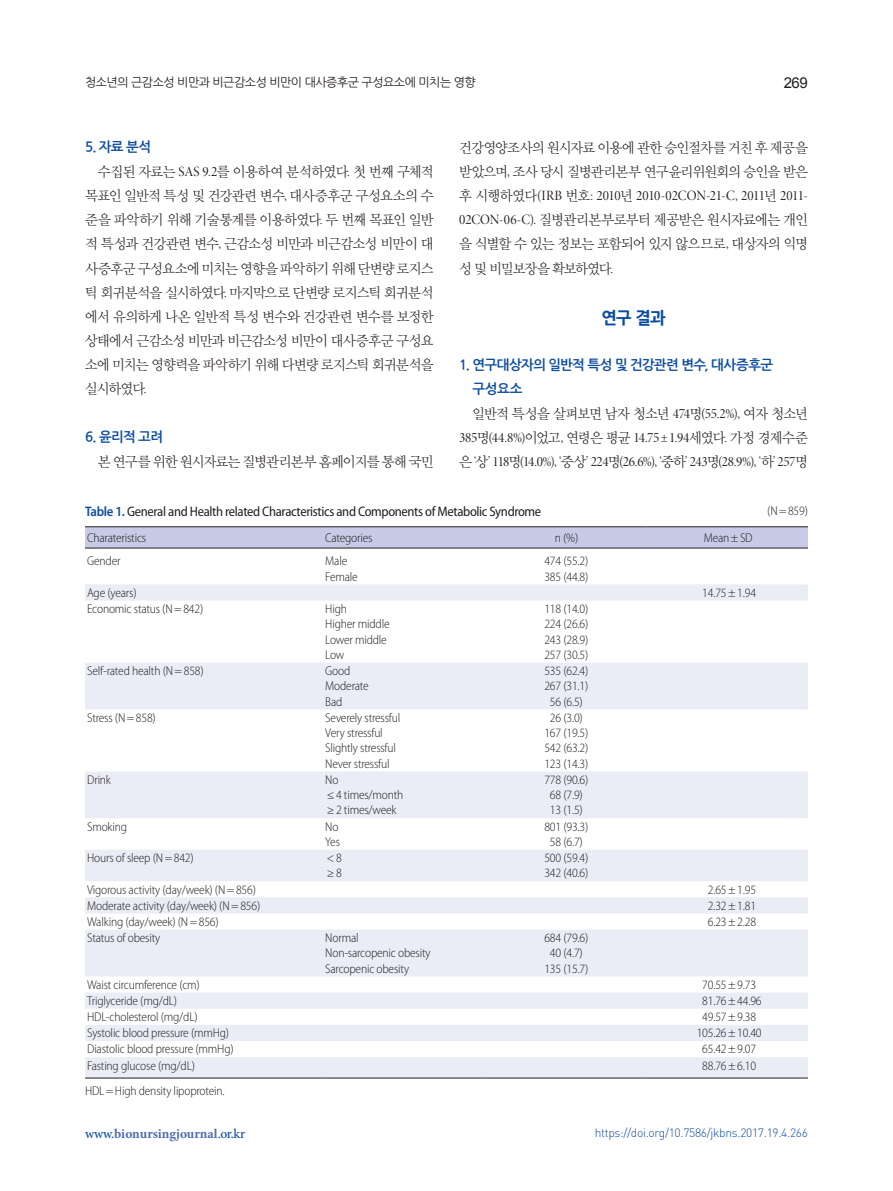
<style>
.page{position:relative;width:893px;height:1191px;background:#fff}
.page>*{position:absolute;margin:0;border:0;box-sizing:border-box;transform-origin:0 0}
.t1{font:700 16.5px "Nanum Gothic OTF Extra";color:#0d4da1}
.t2{font:15px "Arial";color:#231f20}
.t3{font:14.25px/24.2px "YDIY Mj O320";letter-spacing:-.06em;color:#231f20;text-align:justify;scale:.96 1}
.t4{font:14.25px/24.2px "Minion Pro Disp";letter-spacing:-.025em;color:#231f20;scale:.96 1}
.t5{font:semi-condensed 13.8px "Myriad Pro";letter-spacing:-.025em;color:#231f20}
.t6{font:13.5px/24.2px "Nanum Gothic OTF Bold";letter-spacing:-.035em;color:#0d4da1}
.t7{font:700 13.5px "Minion Pro";color:#516bb3}
.t8{font:300 semi-condensed 12.75px/15.3px "Myriad Pro";letter-spacing:-.015em;color:#231f20}
.t9{font:300 12px "DIN Pro";letter-spacing:-.025em;color:#0d4da1}
.t10{font:12px "Nanum Gothic OTF";letter-spacing:-.04em;color:#231f20}
.s1{font-family:"Minion Pro Disp"}
.s2{font-family:"YDIY Mj O320"}
.s3{font-weight:600;color:#0d4da1}
.s4{font-weight:500;color:#0d4da1}
</style>
<div class="page">
<svg style="left:85px;top:527px;width:723px;height:21px;background:#c1c4de"></svg>
<svg style="left:85px;top:584px;width:723px;height:493px;fill:#eaecf6"></svg>
<hr style="left:85px;top:526px;width:238px;height:1px;background:#231f20">
<hr style="left:323px;top:526px;width:162px;height:1px;background:#231f20">
<hr style="left:485px;top:526px;width:161px;height:1px;background:#231f20">
<hr style="left:646px;top:526px;width:162px;height:1px;background:#231f20">
<hr style="left:85px;top:548px;width:238px;height:1px;background:#231f20">
<hr style="left:323px;top:548px;width:162px;height:1px;background:#231f20">
<hr style="left:485px;top:548px;width:161px;height:1px;background:#231f20">
<hr style="left:646px;top:548px;width:162px;height:1px;background:#231f20">
<hr style="left:85px;top:1077px;width:238px;height:1px;background:#231f20">
<hr style="left:323px;top:1077px;width:162px;height:1px;background:#231f20">
<hr style="left:485px;top:1077px;width:161px;height:1px;background:#231f20">
<hr style="left:646px;top:1077px;width:162px;height:1px;background:#231f20">
<p class="t10" style="left:85px;top:75px;width:392px">청소년의 근감소성 비만과 비근감소성 비만이 대사증후군 구성요소에 미치는 영향</p>
<p class="t2" style="left:784px;top:73px;width:26px">269</p>
<p class="t6" style="left:85px;top:135px;width:68px">5. 자료 분석</p>
<p class="t3" style="left:85px;top:160px;width:365px;text-indent:13px">수집된 자료는 <span class="s1">SAS 9.2</span>를 이용하여 분석하였다<span class="s1">.</span> 첫 번째 구체적 목표인 일반적 특성 및 건강관련 변수<span class="s1">,</span> 대사증후군 구성요소의 수 준을 파악하기 위해 기술통계를 이용하였다<span class="s1">.</span> 두 번째 목표인 일반 적 특성과 건강관련 변수<span class="s1">,</span> 근감소성 비만과 비근감소성 비만이 대 사증후군 구성요소에 미치는 영향을 파악하기 위해 단변량 로지스 틱 회귀분석을 실시하였다<span class="s1">.</span> 마지막으로 단변량 로지스틱 회귀분석 에서 유의하게 나온 일반적 특성 변수와 건강관련 변수를 보정한 상태에서 근감소성 비만과 비근감소성 비만이 대사증후군 구성요 소에 미치는 영향력을 파악하기 위해 다변량 로지스틱 회귀분석을 실시하였다<span class="s1">.</span></p>
<p class="t6" style="left:85px;top:425px;width:79px">6. 윤리적 고려</p>
<p class="t3" style="left:98px;top:449px;width:351px">본 연구를 위한 원시자료는 질병관리본부 홈페이지를 통해 국민</p>
<p class="t3" style="left:459px;top:135px;width:365px">건강영양조사의 원시자료 이용에 관한 승인절차를 거친 후 제공을 받았으며<span class="s1">,</span> 조사 당시 질병관리본부 연구윤리위원회의 승인을 받은</p>
<p class="t4" style="left:459px;top:184px;width:365px"><span class="s2">후 시행하였다</span>(IRB <span class="s2">번호</span>: 2010<span class="s2">년</span> 2010-02CON-21-C, 2011<span class="s2">년</span> 2011-</p>
<p class="t3" style="left:459px;top:208px;width:365px"><span class="s1">02CON-06-C).</span> 질병관리본부로부터 제공받은 원시자료에는 개인 을 식별할 수 있는 정보는 포함되어 있지 않으므로<span class="s1">,</span> 대상자의 익명 성 및 비밀보장을 확보하였다<span class="s1">.</span></p>
<p class="t1" style="left:601px;top:307px;width:66px">연구 결과</p>
<p class="t6" style="left:472px;top:353px;width:302px;text-indent:-13px">1. 연구대상자의 일반적 특성 및 건강관련 변수, 대사증후군 구성요소</p>
<p class="t3" style="left:472px;top:401px;width:351px">일반적 특성을 살펴보면 남자 청소년 <span class="s1">474</span>명<span class="s1">(55.2%),</span> 여자 청소년</p>
<p class="t4" style="left:459px;top:425px;width:365px">385<span class="s2">명</span>(44.8%)<span class="s2">이었고</span>, <span class="s2">연령은 평균</span> 14.75±1.94<span class="s2">세였다</span>. <span class="s2">가정 경제수준 은</span> ‘<span class="s2">상</span>’ 118<span class="s2">명</span>(14.0%), ‘<span class="s2">중상</span>’ 224<span class="s2">명</span>(26.6%), ‘<span class="s2">중하</span>’ 243<span class="s2">명</span>(28.9%), ‘<span class="s2">하</span>’ 257<span class="s2">명</span></p>
<p class="t5" style="left:85px;top:504px;width:458px"><span class="s3">Table 1.</span> General and Health related Characteristics and Components of Metabolic Syndrome</p>
<p class="t8" style="left:767px;top:504px;width:42px">(N = 859)</p>
<p class="t8" style="left:87px;top:530px;width:61px">Charateristics</p>
<p class="t8" style="left:325px;top:530px;width:49px">Categories</p>
<p class="t8" style="left:555px;top:530px;width:25px">n (%)</p>
<p class="t8" style="left:704px;top:530px;width:50px">Mean ± SD</p>
<p class="t8" style="left:87px;top:553px;width:35px">Gender</p>
<p class="t8" style="left:325px;top:553px;width:34px">Male<br>Female</p>
<p class="t8" style="left:544px;top:553px;width:46px">474 (55.2)<br>385 (44.8)</p>
<p class="t8" style="left:87px;top:585px;width:51px">Age (years)</p>
<p class="t8" style="left:702px;top:585px;width:55px">14.75 ± 1.94</p>
<p class="t8" style="left:87px;top:601px;width:118px">Economic status (N = 842)</p>
<p class="t8" style="left:325px;top:601px;width:66px">High<br>Higher middle<br>Lower middle<br>Low</p>
<p class="t8" style="left:544px;top:601px;width:46px;text-align:justify">118 (14.0)<br>224 (26.6)<br>243 (28.9)<br>257 (30.5)</p>
<p class="t8" style="left:87px;top:663px;width:118px">Self-rated health (N = 858)</p>
<p class="t8" style="left:325px;top:663px;width:45px">Good<br>Moderate<br>Bad</p>
<p class="t8" style="left:544px;top:663px;width:46px;text-align:center">535 (62.4)<br>267 (31.1)<br>56 (6.5)</p>
<p class="t8" style="left:87px;top:710px;width:70px">Stress (N = 858)</p>
<p class="t8" style="left:325px;top:710px;width:76px">Severely stressful<br>Very stressful<br>Slightly stressful<br>Never stressful</p>
<p class="t8" style="left:544px;top:710px;width:46px;text-align:center">26 (3.0)<br>167 (19.5)<br>542 (63.2)<br>123 (14.3)</p>
<p class="t8" style="left:87px;top:772px;width:25px">Drink</p>
<p class="t8" style="left:325px;top:772px;width:80px">No<br>≤ 4 times/month ≥ 2 times/week</p>
<p class="t8" style="left:544px;top:772px;width:46px;text-align:center">778 (90.6)<br>68 (7.9)<br>13 (1.5)</p>
<p class="t8" style="left:87px;top:819px;width:42px">Smoking</p>
<p class="t8" style="left:325px;top:819px;width:16px">No<br>Yes</p>
<p class="t8" style="left:544px;top:819px;width:46px;text-align:center">801 (93.3)<br>58 (6.7)</p>
<p class="t8" style="left:87px;top:850px;width:108px">Hours of sleep (N = 842)</p>
<p class="t8" style="left:327px;top:850px;width:16px">&lt;8 ≥8</p>
<p class="t8" style="left:544px;top:850px;width:46px">500 (59.4)<br>342 (40.6)</p>
<p class="t8" style="left:87px;top:882px;width:170px">Vigorous activity (day/week) (N = 856)</p>
<p class="t8" style="left:708px;top:882px;width:50px">2.65 ± 1.95</p>
<p class="t8" style="left:87px;top:898px;width:175px">Moderate activity (day/week) (N = 856)</p>
<p class="t8" style="left:708px;top:898px;width:50px">2.32 ± 1.81</p>
<p class="t8" style="left:87px;top:914px;width:133px">Walking (day/week) (N = 856)</p>
<p class="t8" style="left:708px;top:914px;width:50px">6.23 ± 2.28</p>
<p class="t8" style="left:87px;top:930px;width:75px">Status of obesity</p>
<p class="t8" style="left:325px;top:930px;width:107px">Normal<br>Non-sarcopenic obesity<br>Sarcopenic obesity</p>
<p class="t8" style="left:544px;top:930px;width:46px;text-align:center">684 (79.6)<br>40 (4.7)<br>135 (15.7)</p>
<p class="t8" style="left:87px;top:977px;width:114px">Waist circumference (cm)</p>
<p class="t8" style="left:702px;top:977px;width:55px">70.55 ± 9.73</p>
<p class="t8" style="left:87px;top:993px;width:92px">Triglyceride (mg/dL)</p>
<p class="t8" style="left:702px;top:993px;width:61px">81.76 ± 44.96</p>
<p class="t8" style="left:87px;top:1009px;width:112px">HDL-cholesterol (mg/dL)</p>
<p class="t8" style="left:702px;top:1009px;width:55px">49.57 ± 9.38</p>
<p class="t8" style="left:87px;top:1025px;width:144px">Systolic blood pressure (mmHg)</p>
<p class="t8" style="left:697px;top:1025px;width:66px">105.26 ± 10.40</p>
<p class="t8" style="left:87px;top:1041px;width:148px">Diastolic blood pressure (mmHg)</p>
<p class="t8" style="left:702px;top:1041px;width:55px">65.42 ± 9.07</p>
<p class="t8" style="left:87px;top:1058px;width:109px">Fasting glucose (mg/dL)</p>
<p class="t8" style="left:702px;top:1058px;width:55px">88.76 ± 6.10</p>
<p class="t8" style="left:85px;top:1083px;width:141px">HDL = High density lipoprotein.</p>
<p class="t7" style="left:85px;top:1124px;width:162px"><span class="s4">www.</span>bionursingjournal<span class="s4">.or.kr</span></p>
<p class="t9" style="left:595px;top:1125px;width:215px">https://doi.org/10.7586/jkbns.2017.19.4.266</p>
</div>
